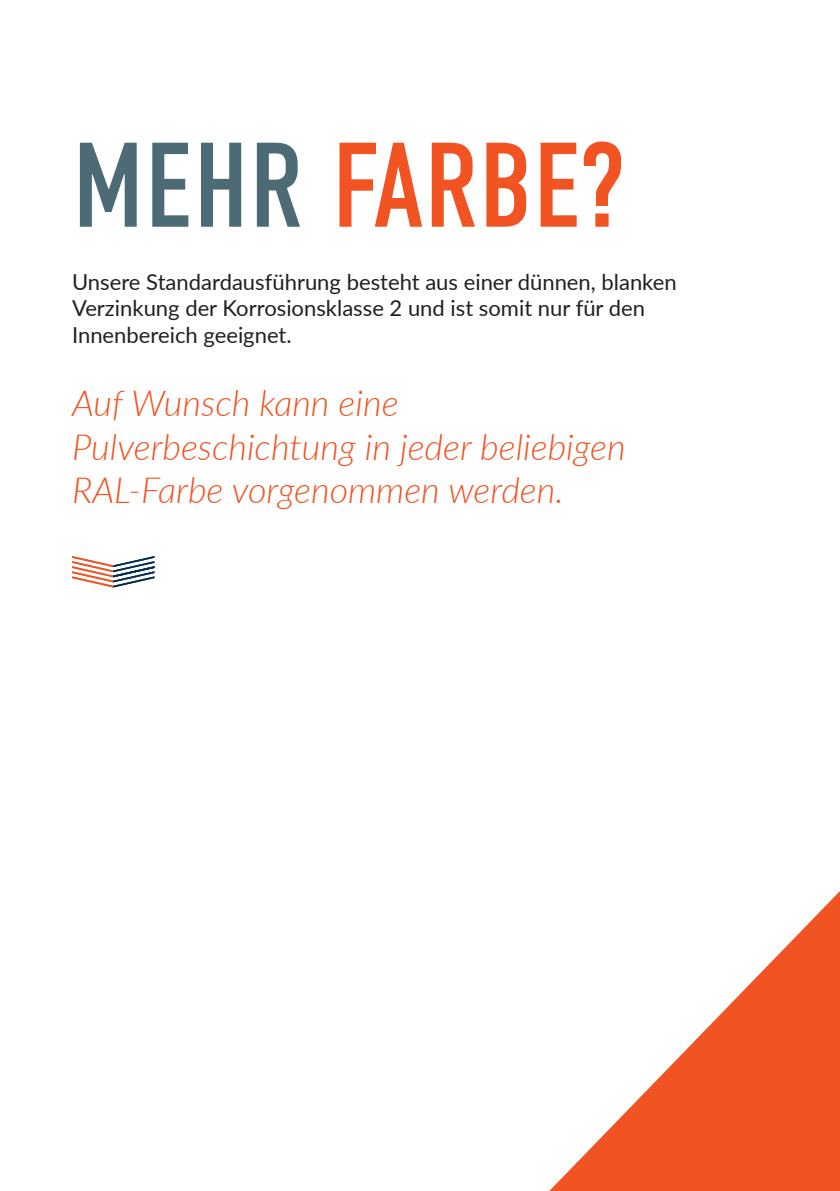
<style>
.page{position:relative;width:840px;height:1191px;background:#fff}
.page>*{position:absolute;margin:0;border:0;box-sizing:border-box;transform-origin:0 0}
.TITLES{font:120px "DIN Condensed";letter-spacing:.01em;color:#f15422}
.Copy{font:italic 300 36px/43.2px "Lato";color:#f15422}
.Copy-2{font:22px/26.4px "Lato";color:#231f20}
.s1{color:#4c6b75}
</style>
<div class="page">
<svg style="left:549px;top:892px;width:290px;height:299px"></svg>
<svg style="left:72px;top:556px;width:82px;height:31px"></svg>
<p class="TITLES" style="left:73px;top:118px;width:552px"><span class="s1">MEHR</span> FARBE?</p>
<p class="Copy-2" style="left:72px;top:268px;width:606px">Unsere Standardausführung besteht aus einer dünnen, blanken<br>Verzinkung der Korrosionsklasse 2 und ist somit nur für den<br>Innenbereich geeignet.</p>
<p class="Copy" style="left:72px;top:380px;width:554px">Auf Wunsch kann eine<br>Pulverbeschichtung in jeder beliebigen<br>RAL-Farbe vorgenommen werden.</p>
</div>
